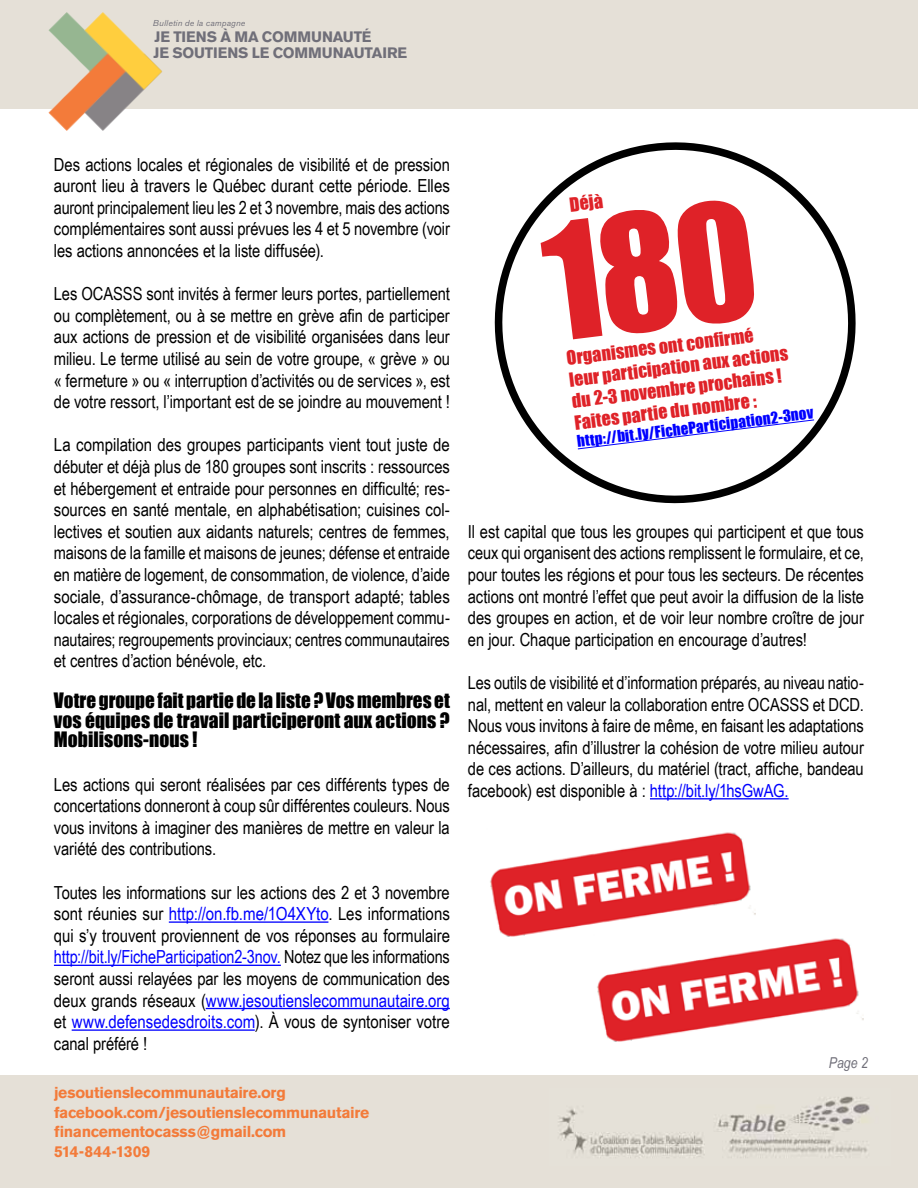
<style>
.page{position:relative;width:918px;height:1188px;background:#fff}
.page>*{position:absolute;margin:0;border:0;box-sizing:border-box;transform-origin:0 0}
.t1{font:19.5px/19.5px "Impact";letter-spacing:.005em;color:#000;text-align:justify}
.t2{font:18px/21.6px "Arial Narrow";letter-spacing:-.005em;color:#000;text-align:justify}
.t3{font:18px/21.6px "Impact";color:#df2228}
.t4{font:700 15.75px/19.5px "Akzidenz Grotesk BE";letter-spacing:-.02em;color:#f37b3a}
.t5{font:700 15px/16.4px "Akzidenz Grotesk BE";letter-spacing:-.01em;color:#706f79}
.t6{font:15px "Impact";color:#00f}
.t7{font:italic 15px "Arial Narrow";color:#706f79}
.t8{font:italic 8.55px "Akzidenz Grotesk BE";letter-spacing:.025em;color:#706f79}
.s1{color:#00f}
</style>
<div class="page">
<div style="left:0;top:0;width:918px;height:109px;background:#e5e0d7"></div>
<div style="left:0;top:1075px;width:918px;height:113px;background:#e5e0d7"></div>
<img style="left:559px;top:1096px;width:311px;height:62px">
<img style="left:48px;top:12px;width:114px;height:119px">
<hr style="left:169px;top:921px;width:159px;height:2px;background:#00f">
<hr style="left:54px;top:965px;width:227px;height:1px;background:#00f">
<hr style="left:206px;top:1008px;width:244px;height:1px;background:#00f">
<hr style="left:72px;top:1029px;width:183px;height:2px;background:#00f">
<hr style="left:650px;top:798px;width:139px;height:1px;background:#00f">
<img style="left:490px;top:832px;width:266px;height:105px">
<img style="left:594px;top:931px;width:270px;height:111px">
<svg style="left:494px;top:142px;width:362px;height:362px"></svg>
<svg style="left:538px;top:197px;width:220px;height:145px"></svg>
<p class="t8" style="left:153px;top:17px;width:94px">Bulletin de la campagne</p>
<p class="t5" style="left:153px;top:28px;width:255px">JE TIENS À MA COMMUNAUTÉ<br>JE SOUTIENS LE COMMUNAUTAIRE</p>
<p class="t2" style="left:54px;top:153px;width:398px">Des actions locales et régionales de visibilité et de pression auront lieu à travers le Québec durant cette période. Elles auront principalement lieu les 2 et 3 novembre, mais des actions complémentaires sont aussi prévues les 4 et 5 novembre (voir les actions annoncées et la liste diffusée).</p>
<p class="t2" style="left:54px;top:282px;width:398px">Les OCASSS sont invités à fermer leurs portes, partiellement ou complètement, ou à se mettre en grève afin de participer aux actions de pression et de visibilité organisées dans leur milieu. Le terme utilisé au sein de votre groupe, « grève » ou « fermeture » ou « interruption d’activités ou de services », est de votre ressort, l’important est de se joindre au mouvement !</p>
<p class="t2" style="left:54px;top:433px;width:398px">La compilation des groupes participants vient tout juste de débuter et déjà plus de 180 groupes sont inscrits : ressources et hébergement et entraide pour personnes en difficulté; res&shy;sources en santé mentale, en alphabétisation; cuisines col&shy;lectives et soutien aux aidants naturels; centres de femmes, maisons de la famille et maisons de jeunes; défense et entraide en matière de logement, de consommation, de violence, d’aide sociale, d’assurance-chômage, de transport adapté; tables locales et régionales, corporations de développement commu&shy;nautaires; regroupements provinciaux; centres communautaires et centres d’action bénévole, etc.</p>
<p class="t1" style="left:54px;top:690px;width:397px">Votre groupe fait partie de la liste ? Vos membres et vos équipes de travail participeront aux actions ?<br>Mobilisons-nous !</p>
<p class="t2" style="left:54px;top:773px;width:397px">Les actions qui seront réalisées par ces différents types de concertations donneront à coup sûr différentes couleurs. Nous vous invitons à imaginer des manières de mettre en valeur la variété des contributions.</p>
<p class="t2" style="left:54px;top:881px;width:398px">Toutes les informations sur les actions des 2 et 3 novembre sont réunies sur <span class="s1">http://on.fb.me/1O4XYto</span>. Les informations qui s’y trouvent proviennent de vos réponses au formulaire <span class="s1">http://bit.ly/FicheParticipation2-3nov.</span> Notez que les informations seront aussi relayées par les moyens de communication des deux grands réseaux (<span class="s1">www.jesoutienslecommunautaire.org </span>et <span class="s1">www.defensedesdroits.com</span>). À vous de syntoniser votre canal préféré !</p>
<p class="t4" style="left:54px;top:1083px;width:317px">jesoutienslecommunautaire.org facebook.com/jesoutienslecommunautaire financementocasss@gmail.com<br>514-844-1309</p>
<p class="t3" style="left:568px;top:193px;width:35px;rotate:-7deg">Déjà</p>
<p class="t3" style="left:565px;top:347px;width:222px;rotate:-7deg">Organismes ont confi rmé leur participation aux actions du 2-3 novembre prochains !<br>Faites partie du nombre :</p>
<p class="t6" style="left:576px;top:430px;width:240px;rotate:-7deg">http://bit.ly/FicheParticipation2-3nov</p>
<p class="t2" style="left:468px;top:520px;width:398px">Il est capital que tous les groupes qui participent et que tous ceux qui organisent des actions remplissent le formulaire, et ce, pour toutes les régions et pour tous les secteurs. De récentes actions ont montré l’effet que peut avoir la diffusion de la liste des groupes en action, et de voir leur nombre croître de jour en jour. Chaque participation en encourage d’autres!</p>
<p class="t2" style="left:468px;top:671px;width:397px">Les outils de visibilité et d’information préparés, au niveau natio&shy;nal, mettent en valeur la collaboration entre OCASSS et DCD.<br>Nous vous invitons à faire de même, en faisant les adaptations nécessaires, afin d’illustrer la cohésion de votre milieu autour de ces actions. D’ailleurs, du matériel (tract, affiche, bandeau facebook) est disponible à : <span class="s1">http://bit.ly/1hsGwAG.</span></p>
<p class="t7" style="left:829px;top:1052px;width:41px">Page 2</p>
</div>
